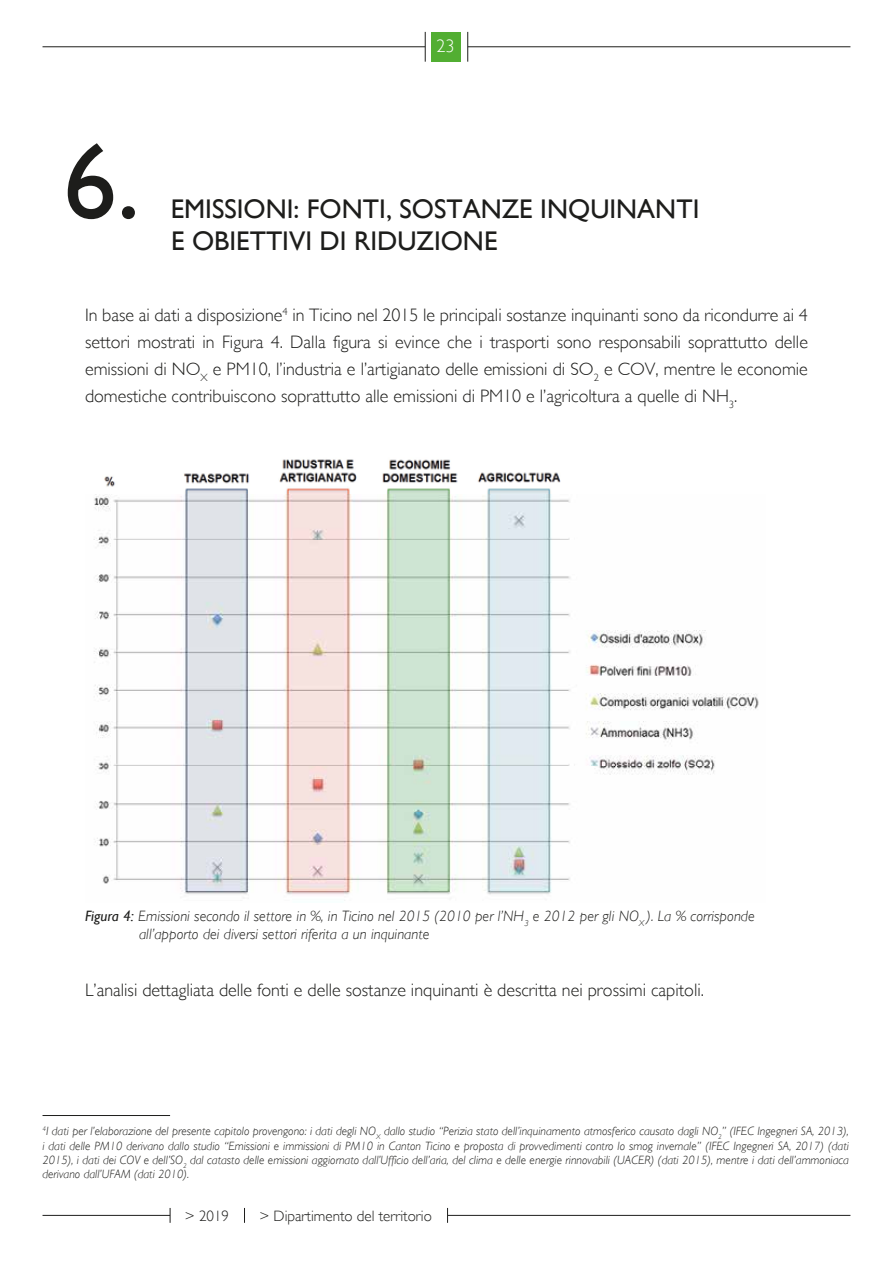
<style>
.page{position:relative;width:893px;height:1263px;background:#fff}
.page>*{position:absolute;margin:0;border:0;box-sizing:border-box;transform-origin:0 0}
.t1{font:108px "Gill Sans";color:#1d1d1b}
.t2{font:27px/32.4px "Gill Sans";color:#1d1d1b}
.t3{font:300 18px/27px "Gill Sans";color:#1d1d1b;text-align:justify}
.t4{font:300 18px "Gill Sans";color:#fff}
.t5{font:italic 300 15px/18px "Gill Sans";letter-spacing:.005em;color:#1d1d1b}
.t6{font:300 15px "Gill Sans";color:#1e1e1c}
.t7{font:italic 300 12px/14.4px "Gill Sans";letter-spacing:.005em;color:#1d1d1b;text-align:justify}
.s1{font-weight:400}
</style>
<div class="page">
<img style="left:94px;top:459px;width:665px;height:442px">
<hr style="left:43px;top:47px;width:382px;height:1px;background:#1d1d1b">
<hr style="left:425px;top:32px;width:1px;height:30px;background:#1d1d1b">
<hr style="left:468px;top:47px;width:382px;height:1px;background:#1d1d1b">
<hr style="left:467px;top:32px;width:1px;height:30px;background:#1d1d1b">
<div style="left:432px;top:32px;width:29px;height:30px;background:#52ae32"></div>
<hr style="left:43px;top:1215px;width:127px;height:1px;background:#1e1e1c">
<svg style="left:170px;top:1208px;width:1px;height:15px"></svg>
<hr style="left:448px;top:1215px;width:402px;height:1px;background:#1e1e1c">
<svg style="left:447px;top:1208px;width:1px;height:15px"></svg>
<svg style="left:244px;top:1208px;width:1px;height:15px"></svg>
<hr style="left:43px;top:1115px;width:127px;height:1px;background:#1e1e1c">
<h1 class="t1" style="left:63px;top:118px;width:79px">6.</h1>
<h3 class="t4" style="left:436px;top:36px;width:19px">23</h3>
<h2 class="t2" style="left:171px;top:193px;width:530px">EMISSIONI: FONTI, SOSTANZE INQUINANTI<br>E OBIETTIVI DI RIDUZIONE</h2>
<p class="t3" style="left:85px;top:301px;width:724px">In base ai dati a disposizione<sup>4</sup> in Ticino nel 2015 le principali sostanze inquinanti sono da ricondurre ai 4 settori mostrati in Figura 4. Dalla figura si evince che i trasporti sono responsabili soprattutto delle emissioni di NO<sub>X</sub> e PM10, l’industria e l’artigianato delle emissioni di SO<sub>2</sub> e COV, mentre le economie domestiche contribuiscono soprattutto alle emissioni di PM10 e l’agricoltura a quelle di NH<sub>3</sub>.</p>
<p class="t5" style="left:139px;top:908px;width:617px;text-indent:-54px"><span class="s1">Figura 4:</span> Emissioni secondo il settore in %, in Ticino nel 2015 (2010 per l’NH<sub>3</sub> e 2012 per gli NO<sub>X</sub> ). La % corrisponde all’apporto dei diversi settori riferita a un inquinante</p>
<h3 class="t3" style="left:85px;top:976px;width:620px">L’analisi dettagliata delle fonti e delle sostanze inquinanti è descritta nei prossimi capitoli.</h3>
<p class="t7" style="left:43px;top:1124px;width:808px"><sup>4</sup>I dati per l’elaborazione del presente capitolo provengono: i dati degli NO<sub>X</sub> dallo studio “Perizia stato dell’inquinamento atmosferico causato dagli NO<sub>2</sub>” (IFEC Ingegneri SA, 2013), i dati delle PM10 derivano dallo studio “Emissioni e immissioni di PM10 in Canton Ticino e proposta di provvedimenti contro lo smog invernale” (IFEC Ingegneri SA, 2017) (dati 2015), i dati dei COV e dell’SO<sub>2</sub> dal catasto delle emissioni aggiornato dall’Ufficio dell’aria, del clima e delle energie rinnovabili (UACER) (dati 2015), mentre i dati dell’ammoniaca derivano dall’UFAM (dati 2010).</p>
<p class="t6" style="left:185px;top:1207px;width:46px">&gt; 2019</p>
<p class="t6" style="left:259px;top:1207px;width:174px">&gt; Dipartimento del territorio</p>
</div>
